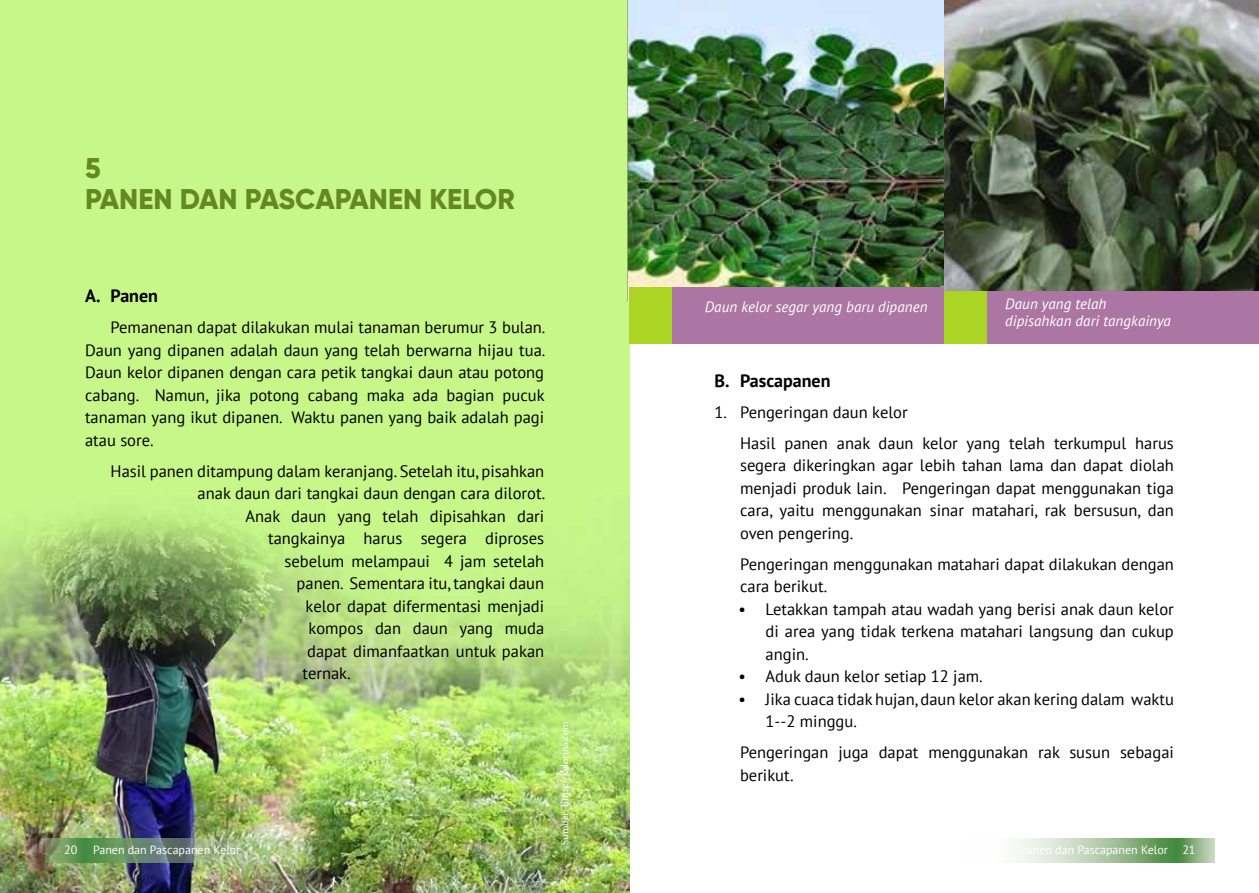
<style>
.page{position:relative;width:1259px;height:893px;background:#fff}
.page>*{position:absolute;margin:0;border:0;box-sizing:border-box;transform-origin:0 0}
.t1{font:800 28.5px/31px "Gilroy";color:#648922}
.t2{font:700 18px "PT Sans";color:#000}
.t3{font:16.5px/22.5px "PT Sans";color:#000}
.t4{font:italic 15px/16.5px "PT Sans";letter-spacing:.005em;color:#fff}
.t5{font:12px "PT Sans";color:#fff}
.t6{font:10.5px "Minion Pro";letter-spacing:-.005em;color:#fff}
</style>
<div class="page">
<img style="left:0;top:0;width:629px;height:893px">
<img style="left:626px;top:0;width:318px;height:302px">
<div style="left:631px;top:287px;width:628px;height:57px;background:#ab76a4"></div>
<div style="left:629px;top:287px;width:43px;height:57px;background:#abd524"></div>
<div style="left:944px;top:287px;width:42px;height:57px;background:#abd524"></div>
<img style="left:944px;top:0;width:315px;height:291px">
<div style="left:1174px;top:838px;width:40px;height:24px;background:linear-gradient(to right,#35812e,#cdd9c3)"></div>
<svg style="left:45px;top:838px;width:40px;height:24px"></svg>
<svg style="left:1016px;top:838px;width:158px;height:24px;background:#afc9a8"></svg>
<svg style="left:85px;top:838px;width:208px;height:24px;background:#84a179"></svg>
<h1 class="t1" style="left:85px;top:152px;width:431px">5<br>PANEN DAN PASCAPANEN KELOR</h1>
<p class="t2" style="left:85px;top:284px;width:74px">A. Panen</p>
<p class="t3" style="left:85px;top:316px;width:462px;text-align:justify;text-indent:26px">Pemanenan dapat dilakukan mulai tanaman berumur 3 bulan.<br>Daun yang dipanen adalah daun yang telah berwarna hijau tua.<br>Daun kelor dipanen dengan cara petik tangkai daun atau potong cabang. Namun, jika potong cabang maka ada bagian pucuk tanaman yang ikut dipanen. Waktu panen yang baik adalah pagi atau sore.</p>
<p class="t3" style="left:111px;top:459px;width:435px">Hasil panen ditampung dalam keranjang. Setelah itu, pisahkan</p>
<p class="t3" style="left:198px;top:482px;width:349px">anak daun dari tangkai daun dengan cara dilorot.</p>
<p class="t3" style="left:246px;top:504px;width:300px">Anak daun yang telah dipisahkan dari</p>
<p class="t3" style="left:268px;top:527px;width:278px">tangkainya harus segera diproses</p>
<p class="t3" style="left:285px;top:549px;width:261px">sebelum melampaui 4 jam setelah</p>
<p class="t3" style="left:297px;top:572px;width:249px">panen. Sementara itu, tangkai daun</p>
<p class="t3" style="left:306px;top:594px;width:240px">kelor dapat difermentasi menjadi</p>
<p class="t3" style="left:309px;top:617px;width:237px">kompos dan daun yang muda</p>
<p class="t3" style="left:307px;top:639px;width:239px">dapat dimanfaatkan untuk pakan</p>
<p class="t3" style="left:303px;top:662px;width:50px">ternak.</p>
<p class="t4" style="left:704px;top:299px;width:224px">Daun kelor segar yang baru dipanen</p>
<p class="t4" style="left:1005px;top:296px;width:167px">Daun yang telah dipisahkan dari tangkainya</p>
<p class="t2" style="left:714px;top:368px;width:117px">B. Pascapanen</p>
<p class="t3" style="left:740px;top:396px;width:435px;line-height:31px;text-indent:-26px">1. Pengeringan daun kelor<br>Hasil panen anak daun kelor yang telah terkumpul harus</p>
<p class="t3" style="left:740px;top:454px;width:435px;text-align:justify">segera dikeringkan agar lebih tahan lama dan dapat diolah menjadi produk lain. Pengeringan dapat menggunakan tiga cara, yaitu menggunakan sinar matahari, rak bersusun, dan oven pengering.</p>
<p class="t3" style="left:740px;top:552px;width:435px">Pengeringan menggunakan matahari dapat dilakukan dengan cara berikut.</p>
<p class="t3" style="left:765px;top:597px;width:410px;text-align:justify;text-indent:-27px">• Letakkan tampah atau wadah yang berisi anak daun kelor di area yang tidak terkena matahari langsung dan cukup angin.</p>
<p class="t3" style="left:738px;top:665px;width:246px">• Aduk daun kelor setiap 12 jam.</p>
<p class="t3" style="left:765px;top:687px;width:410px;text-indent:-27px">• Jika cuaca tidak hujan, daun kelor akan kering dalam waktu<br>1--2 minggu.</p>
<p class="t3" style="left:740px;top:741px;width:435px">Pengeringan juga dapat menggunakan rak susun sebagai berikut.</p>
<p class="t6" style="left:557px;top:844px;width:125px;rotate:-90deg">Sumber: https://kelorina.com</p>
<p class="t5" style="left:64px;top:842px;width:15px">20</p>
<p class="t5" style="left:93px;top:842px;width:149px">Panen dan Pascapanen Kelor</p>
<p class="t5" style="left:1020px;top:842px;width:176px">Panen dan Pascapanen Kelor 21</p>
</div>
